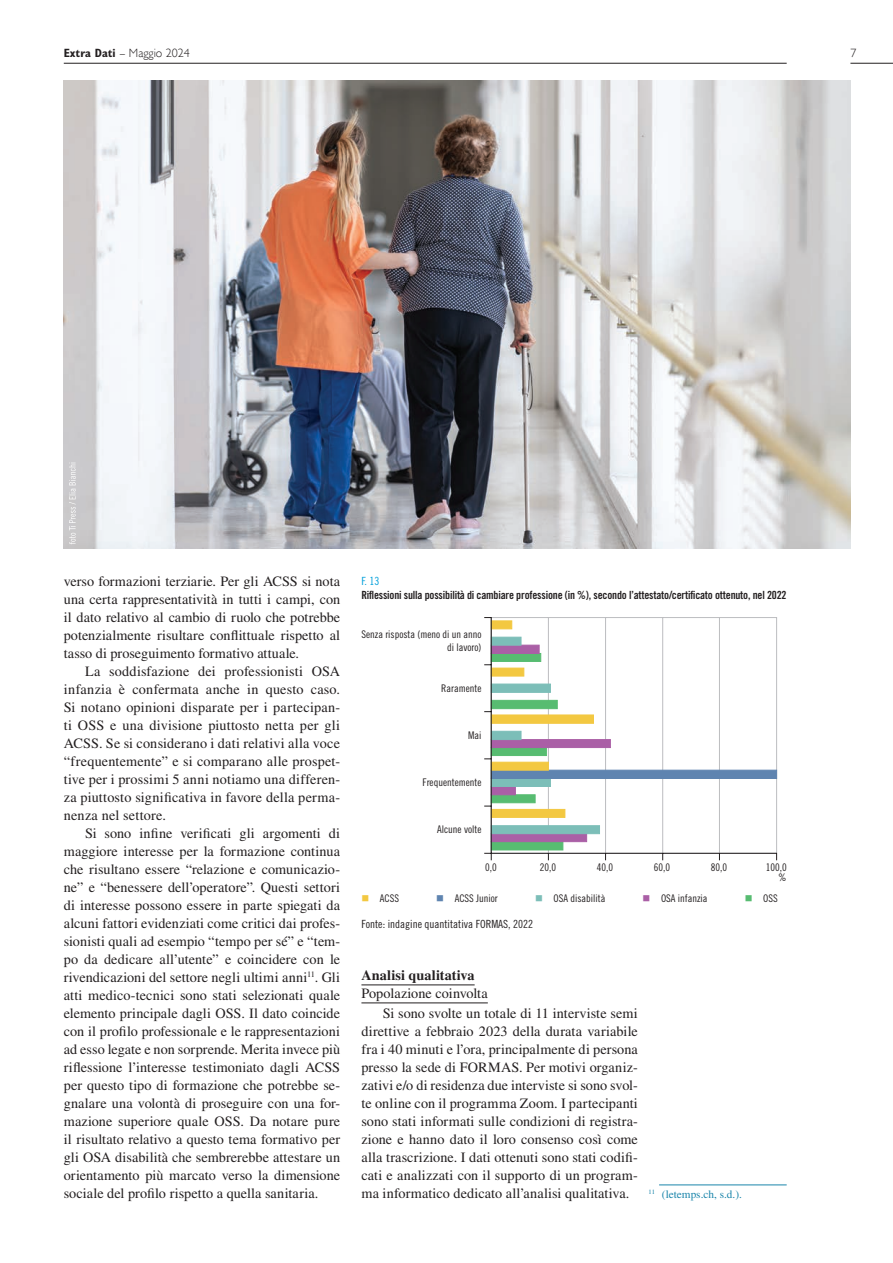
<style>
.page{position:relative;width:893px;height:1263px;background:#fff}
.page>*{position:absolute;margin:0;border:0;box-sizing:border-box;transform-origin:0 0}
.testo{font:14.25px/18px "Times LT Std";letter-spacing:.005em;color:#231f20;text-align:justify}
.sottotitolo_testo{font:14.25px "Times LT Std";color:#231f20}
.titolo_testo{font:700 14.25px "Times LT Std";letter-spacing:.01em;color:#231f20}
.t1{font:300 12px "Gill Sans";color:#231f20}
.t2{font:11.25px/13.5px "Trade Gothic LT Std Bd Cn 20";letter-spacing:-.015em;color:#231f20}
.t3{font:11.25px "Trade Gothic LT Std Cn 18";color:#231f20}
.note{font:11.25px "Times LT Std";color:#1a85aa}
.t4{font:10.5px/12.6px "Trade Gothic LT Std Cn 18";color:#231f20;text-align:right}
.s1{font-family:"Gill Sans MT Std";font-weight:700;font-stretch:condensed}
.s2{font-family:"Trade Gothic LT Std Cn 18";color:#009fda}
</style>
<div class="page">
<hr style="left:64px;top:63px;width:723px;height:1px;background:#231f20">
<hr style="left:850px;top:63px;width:43px;height:1px;background:#231f20">
<hr style="left:361px;top:984px;width:114px;height:1px;background:#231f20">
<hr style="left:361px;top:1002px;width:127px;height:1px;background:#231f20">
<hr style="left:491px;top:617px;width:286px;height:1px;background:#bcbdc0">
<hr style="left:776px;top:617px;width:1px;height:236px;background:#bcbdc0">
<hr style="left:548px;top:617px;width:1px;height:236px;background:#bcbdc0">
<hr style="left:605px;top:617px;width:1px;height:236px;background:#bcbdc0">
<hr style="left:662px;top:617px;width:1px;height:236px;background:#bcbdc0">
<hr style="left:719px;top:617px;width:1px;height:236px;background:#bcbdc0">
<div style="left:491px;top:841px;width:72px;height:9px;background:#57bc71;border:1px solid #57bc71"></div>
<div style="left:491px;top:833px;width:96px;height:9px;background:#aa5fa6;border:1px solid #aa5fa6"></div>
<div style="left:491px;top:825px;width:109px;height:9px;background:#7cbeb8;border:1px solid #7cbeb8"></div>
<div style="left:491px;top:809px;width:74px;height:9px;background:#f3c841;border:1px solid #f3c841"></div>
<div style="left:491px;top:794px;width:44px;height:9px;background:#57bc71;border:1px solid #57bc71"></div>
<div style="left:491px;top:786px;width:25px;height:9px;background:#aa5fa6"></div>
<div style="left:491px;top:778px;width:60px;height:9px;background:#7cbeb8"></div>
<div style="left:491px;top:770px;width:286px;height:9px;background:#5f84b0"></div>
<div style="left:491px;top:762px;width:58px;height:8px;background:#f3c841"></div>
<div style="left:491px;top:747px;width:56px;height:9px;background:#57bc71"></div>
<div style="left:491px;top:739px;width:120px;height:9px;background:#aa5fa6"></div>
<div style="left:491px;top:731px;width:30px;height:9px;background:#7cbeb8"></div>
<div style="left:491px;top:715px;width:103px;height:8px;background:#f3c841"></div>
<div style="left:491px;top:700px;width:66px;height:9px;background:#57bc71"></div>
<div style="left:491px;top:684px;width:60px;height:9px;background:#7cbeb8"></div>
<div style="left:491px;top:668px;width:33px;height:8px;background:#f3c841"></div>
<div style="left:491px;top:653px;width:50px;height:9px;background:#57bc71"></div>
<div style="left:491px;top:645px;width:48px;height:9px;background:#aa5fa6;border:1px solid #aa5fa6"></div>
<div style="left:491px;top:637px;width:30px;height:8px;background:#7cbeb8"></div>
<div style="left:491px;top:621px;width:21px;height:8px;background:#f3c841"></div>
<svg style="left:484px;top:853px;width:8px;height:7px"></svg>
<hr style="left:491px;top:617px;width:1px;height:236px;background:#231f20">
<hr style="left:491px;top:853px;width:286px;height:1px;background:#231f20">
<img style="left:64px;top:81px;width:786px;height:467px">
<hr style="left:659px;top:1184px;width:128px;height:1px;background:#1a85aa">
<svg style="left:69px;top:463px;width:7px;height:81px"></svg>
<p class="t1" style="left:64px;top:46px;width:128px"><span class="s1">Extra Dati</span> – Maggio 2024</p>
<p class="t1" style="left:850px;top:46px;width:7px">7</p>
<p class="testo" style="left:64px;top:572px;width:278px">verso formazioni terziarie. Per gli ACSS si nota una certa rappresentatività in tutti i campi, con il dato relativo al cambio di ruolo che potrebbe potenzialmente risultare conflittuale rispetto al tasso di proseguimento formativo attuale.</p>
<p class="testo" style="left:64px;top:662px;width:278px;text-indent:21px">La soddisfazione dei professionisti OSA infanzia è confermata anche in questo caso.<br>Si notano opinioni disparate per i partecipan&shy;ti OSS e una divisione piuttosto netta per gli ACSS. Se si considerano i dati relativi alla voce “frequentemente” e si comparano alle prospet&shy;tive per i prossimi 5 anni notiamo una differen&shy;za piuttosto significativa in favore della perma&shy;nenza nel settore.</p>
<p class="testo" style="left:64px;top:824px;width:278px;text-indent:21px">Si sono infine verificati gli argomenti di maggiore interesse per la formazione continua che risultano essere “relazione e comunicazio&shy;ne” e “benessere dell’operatore”. Questi settori di interesse possono essere in parte spiegati da alcuni fattori evidenziati come critici dai profes&shy;sionisti quali ad esempio “tempo per sé” e “tem&shy;po da dedicare all’utente” e coincidere con le rivendicazioni del settore negli ultimi anni<sup>11</sup>. Gli atti medico-tecnici sono stati selezionati quale elemento principale dagli OSS. Il dato coincide con il profilo professionale e le rappresentazioni ad esso legate e non sorprende. Merita invece più riflessione l’interesse testimoniato dagli ACSS per questo tipo di formazione che potrebbe se&shy;gnalare una volontà di proseguire con una for&shy;mazione superiore quale OSS. Da notare pure il risultato relativo a questo tema formativo per gli OSA disabilità che sembrerebbe attestare un orientamento più marcato verso la dimensione sociale del profilo rispetto a quella sanitaria.</p>
<p class="t2" style="left:361px;top:574px;width:427px"><span class="s2">F. 13<br></span>Riflessioni sulla possibilità di cambiare professione (in %), secondo l’attestato/certificato ottenuto, nel 2022</p>
<p class="t4" style="left:361px;top:628px;width:122px">Senza risposta (meno di un anno di lavoro)</p>
<p class="t4" style="left:441px;top:681px;width:42px">Raramente</p>
<p class="t4" style="left:468px;top:728px;width:15px">Mai</p>
<p class="t4" style="left:423px;top:776px;width:60px">Frequentemente</p>
<p class="t4" style="left:437px;top:823px;width:46px">Alcune volte</p>
<p class="t4" style="left:485px;top:860px;width:13px">0,0</p>
<p class="t4" style="left:540px;top:860px;width:18px">20,0</p>
<p class="t4" style="left:597px;top:860px;width:18px">40,0</p>
<p class="t4" style="left:654px;top:860px;width:18px">60,0</p>
<p class="t4" style="left:711px;top:860px;width:18px">80,0</p>
<p class="t4" style="left:766px;top:860px;width:22px">100,0</p>
<p class="t4" style="left:778px;top:871px;width:10px">%</p>
<p class="t4" style="left:380px;top:892px;width:21px">ACSS</p>
<p class="t4" style="left:455px;top:892px;width:45px">ACSS Junior</p>
<p class="t4" style="left:553px;top:892px;width:53px">OSA disabilità</p>
<p class="t4" style="left:661px;top:892px;width:48px">OSA infanzia</p>
<p class="t4" style="left:763px;top:892px;width:16px">OSS</p>
<p class="t3" style="left:361px;top:917px;width:173px">Fonte: indagine quantitativa FORMAS, 2022</p>
<p class="titolo_testo" style="left:361px;top:967px;width:115px">Analisi qualitativa</p>
<p class="sottotitolo_testo" style="left:361px;top:985px;width:128px">Popolazione coinvolta</p>
<p class="testo" style="left:361px;top:1004px;width:278px;text-indent:21px">Si sono svolte un totale di 11 interviste semi direttive a febbraio 2023 della durata variabile fra i 40 minuti e l’ora, principalmente di persona presso la sede di FORMAS. Per motivi organiz&shy;zativi e/o di residenza due interviste si sono svol&shy;te online con il programma Zoom. I partecipanti sono stati informati sulle condizioni di registra&shy;zione e hanno dato il loro consenso così come alla trascrizione. I dati ottenuti sono stati codifi&shy;cati e analizzati con il supporto di un program&shy;ma informatico dedicato all’analisi qualitativa.</p>
<p class="note" style="left:648px;top:1188px;width:95px"><sup>11</sup> (letemps.ch, s.d.).</p>
</div>
